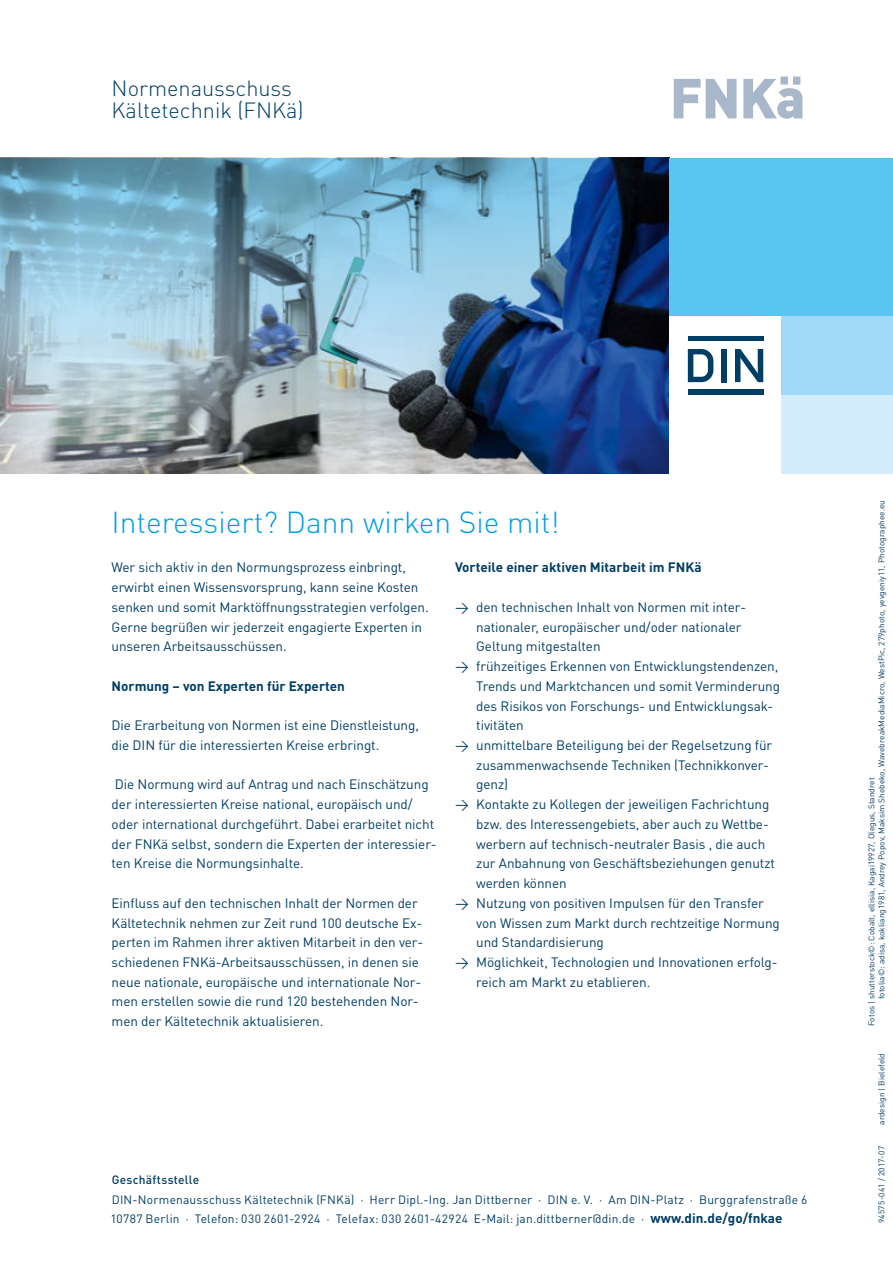
<style>
.page{position:relative;width:893px;height:1263px;background:#fff}
.page>*{position:absolute;margin:0;border:0;box-sizing:border-box;transform-origin:0 0}
.t1{font:900 55.5px "DINOT";color:#a9b7cb}
.t2{font:300 30px "DINOT";color:#009ee3}
.t3{font:300 21.75px/22.5px "DINOT";color:#003e65}
.t4{font:13.5px/19.8px "DINOT";letter-spacing:-.005em;color:#003e65}
.t5{font:700 13.5px "DINOT";color:#003e65}
.t6{font:12px/19.8px "DINOT";letter-spacing:.015em;color:#003e65}
.t7{font:500 12px "DINOT";letter-spacing:.02em;color:#003e65}
.t8{font:8.25px/9.9px "DINOT";letter-spacing:.005em;color:#003e65}
.t9{font:8.25px "DINOT";letter-spacing:.035em;color:#003e65}
.s1{font-weight:700;font-size:13.5px}
</style>
<div class="page">
<img style="left:0;top:158px;width:670px;height:316px">
<svg style="left:688px;top:349px;width:25px;height:33px"></svg>
<div style="left:688px;top:336px;width:75px;height:5px;background:#003e65"></div>
<div style="left:721px;top:349px;width:5px;height:33px;background:#003e65"></div>
<svg style="left:735px;top:349px;width:28px;height:33px"></svg>
<div style="left:688px;top:390px;width:75px;height:5px;background:#003e65"></div>
<div style="left:781px;top:316px;width:112px;height:79px;background:#a1daf8"></div>
<div style="left:781px;top:395px;width:112px;height:79px;background:#d4edfc"></div>
<div style="left:670px;top:158px;width:223px;height:158px;background:#5bc5f2"></div>
<h3 class="t3" style="left:112px;top:76px;width:194px">Normenausschuss<br>Kältetechnik (FNKä)</h3>
<h1 class="t1" style="left:670px;top:61px;width:137px">FNKä</h1>
<h2 class="t2" style="left:112px;top:503px;width:449px">Interessiert? Dann wirken Sie mit!</h2>
<p class="t4" style="left:112px;top:557px;width:319px">Wer sich aktiv in den Normungsprozess einbringt, erwirbt einen Wissensvorsprung, kann seine Kosten senken und somit Marktöffnungsstrategien verfolgen.<br>Gerne begrüßen wir jederzeit engagierte Experten in unseren Arbeitsausschüssen.</p>
<p class="t5" style="left:112px;top:677px;width:235px">Normung – von Experten für Experten</p>
<p class="t4" style="left:112px;top:715px;width:309px">Die Erarbeitung von Normen ist eine Dienstleistung, die DIN für die interessierten Kreise erbringt.</p>
<p class="t4" style="left:112px;top:774px;width:326px">Die Normung wird auf Antrag und nach Einschätzung der interessierten Kreise national, europäisch und/ oder international durchgeführt. Dabei erarbeitet nicht der FNKä selbst, sondern die Experten der interessier&shy;ten Kreise die Normungsinhalte.</p>
<p class="t4" style="left:112px;top:893px;width:313px">Einfluss auf den technischen Inhalt der Normen der Kältetechnik nehmen zur Zeit rund 100 deutsche Ex&shy;perten im Rahmen ihrer aktiven Mitarbeit in den ver&shy;schiedenen FNKä-Arbeitsausschüssen, in denen sie neue nationale, europäische und internationale Nor&shy;men erstellen sowie die rund 120 bestehenden Nor&shy;men der Kältetechnik aktualisieren.</p>
<p class="t5" style="left:455px;top:559px;width:248px">Vorteile einer aktiven Mitarbeit im FNKä</p>
<p class="t4" style="left:476px;top:597px;width:269px;text-indent:-21px">→ den technischen Inhalt von Normen mit inter&shy;nationaler, europäischer und/oder nationaler<br>Geltung mitgestalten</p>
<p class="t4" style="left:476px;top:656px;width:305px;text-indent:-21px">→ frühzeitiges Erkennen von Entwicklungstendenzen, Trends und Marktchancen und somit Verminderung des Risikos von Forschungs- und Entwicklungsak&shy;tivitäten</p>
<p class="t4" style="left:476px;top:735px;width:297px;text-indent:-21px">→ unmittelbare Beteiligung bei der Regelsetzung für zusammenwachsende Techniken (Technikkonver&shy;genz)</p>
<p class="t4" style="left:476px;top:794px;width:300px;text-indent:-21px">→ Kontakte zu Kollegen der jeweiligen Fachrichtung bzw. des Interessengebiets, aber auch zu Wettbe&shy;werbern auf technisch-neutraler Basis , die auch zur Anbahnung von Geschäftsbeziehungen genutzt werden können</p>
<p class="t4" style="left:476px;top:893px;width:305px;text-indent:-21px">→ Nutzung von positiven Impulsen für den Transfer von Wissen zum Markt durch rechtzeitige Normung und Standardisierung</p>
<p class="t4" style="left:476px;top:952px;width:303px;text-indent:-21px">→ Möglichkeit, Technologien und Innovationen erfolg&shy;reich am Markt zu etablieren.</p>
<p class="t7" style="left:112px;top:1172px;width:89px">Geschäftsstelle</p>
<p class="t6" style="left:111px;top:1189px;width:698px">DIN-Normenausschuss Kältetechnik (FNKä) · Herr Dipl.-Ing. Jan Dittberner · DIN e. V. · Am DIN-Platz · Burggrafenstraße 6<br>10787 Berlin · Telefon: 030 2601-2924 · Telefax: 030 2601-42924 E-Mail: jan.dittberner@din.de · <span class="s1">www.din.de/go/fnkae</span></p>
<p class="t8" style="left:866px;top:999px;width:501px;text-indent:-27px;rotate:-90deg">Fotos | shutterstock©: Cobalt, ellisia, Kagai19927, Olegus, Standret<br>fotolia©: adisa, kokliang1981, Andrey Popov, Maksim Shebeko, WavebreakMediaMicro, WestPic, 279photo, yevgeniy11, Photographee.eu</p>
<p class="t8" style="left:876px;top:1125px;width:73px;rotate:-90deg">ardesign | Bielefeld</p>
<p class="t9" style="left:876px;top:1223px;width:79px;rotate:-90deg">94575-041 / 2017-07</p>
</div>
